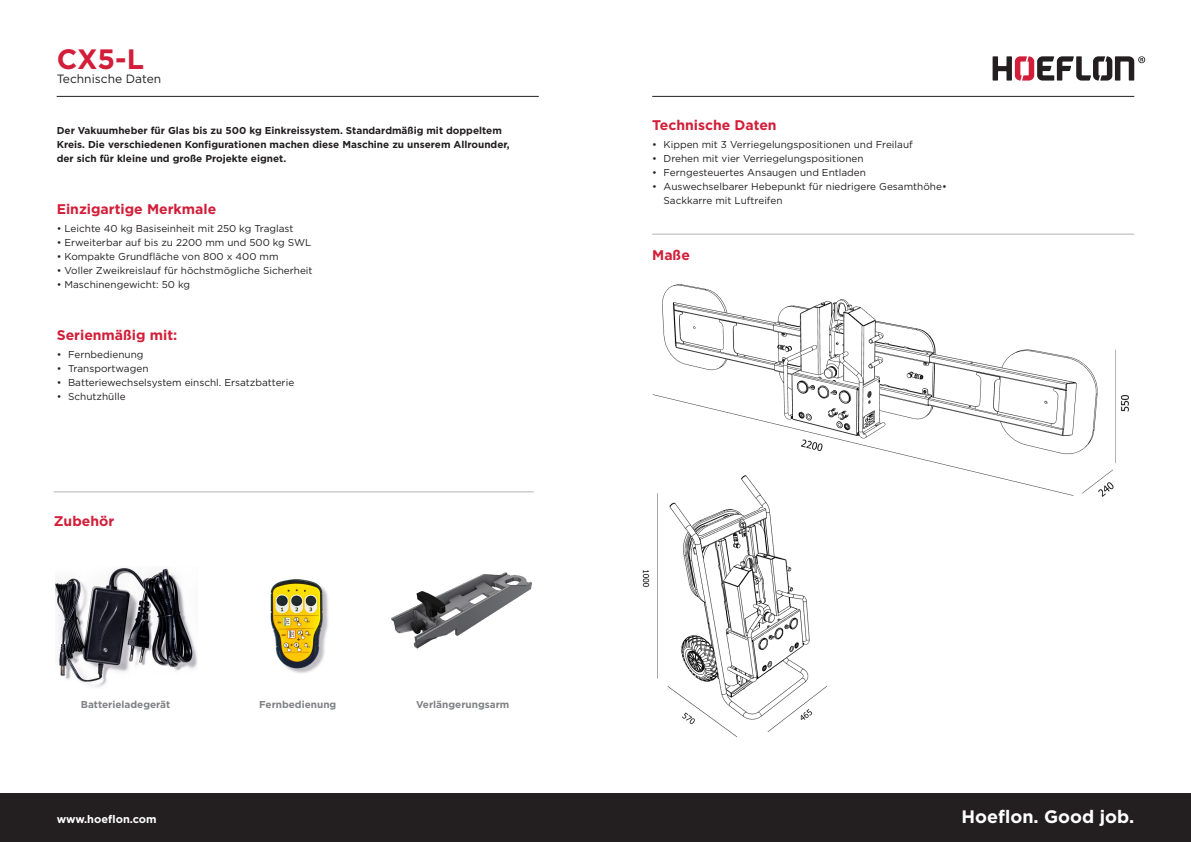
<style>
.page{position:relative;width:1191px;height:842px;background:#fff}
.page>*{position:absolute;margin:0;border:0;box-sizing:border-box;transform-origin:0 0}
.t1{font:700 28px "Gotham";color:#d21e39}
.t2{font:700 18px "Gotham";color:#fff}
.t3{font:700 14px "Gotham";color:#d21e39}
.t4{font:12px "Gotham";color:#231f20}
.t5{font:700 11px "Gotham";color:#fff}
.t6{font:10px/14px "Gotham";color:#231f20}
.t7{font:700 10px/14px "Gotham";color:#231f20}
.t8{font:700 10px "Gotham";color:#808285}
</style>
<div class="page">
<div style="left:0;top:794px;width:1191px;height:48px;background:#231f20"></div>
<hr style="left:57px;top:96px;width:482px;height:1px;background:#231f20">
<svg style="left:992px;top:56px;width:153px;height:25px"></svg>
<hr style="left:54px;top:492px;width:479px;height:1px;background:#b2b3b7">
<hr style="left:652px;top:96px;width:482px;height:1px;background:#231f20">
<hr style="left:652px;top:234px;width:482px;height:1px;background:#b2b3b7">
<img style="left:652px;top:284px;width:478px;height:213px">
<img style="left:642px;top:476px;width:184px;height:262px">
<img style="left:270px;top:579px;width:58px;height:94px">
<img style="left:391px;top:572px;width:141px;height:77px">
<img style="left:55px;top:568px;width:143px;height:120px">
<p class="t1" style="left:57px;top:40px;width:89px">CX5-L</p>
<p class="t4" style="left:57px;top:71px;width:106px">Technische Daten</p>
<p class="t7" style="left:57px;top:123px;width:446px">Der Vakuumheber für Glas bis zu 500 kg Einkreissystem. Standardmäßig mit doppeltem</p>
<p class="t7" style="left:57px;top:137px;width:454px">Kreis. Die verschiedenen Konfigurationen machen diese Maschine zu unserem Allrounder, der sich für kleine und große Projekte eignet.</p>
<p class="t3" style="left:57px;top:200px;width:161px">Einzigartige Merkmale</p>
<p class="t6" style="left:57px;top:221px;width:238px">• Leichte 40 kg Basiseinheit mit 250 kg Traglast</p>
<p class="t6" style="left:57px;top:235px;width:256px">• Erweiterbar auf bis zu 2200 mm und 500 kg SWL</p>
<p class="t6" style="left:57px;top:249px;width:223px">• Kompakte Grundfläche von 800 x 400 mm</p>
<p class="t6" style="left:57px;top:263px;width:257px">• Voller Zweikreislauf für höchstmögliche Sicherheit</p>
<p class="t6" style="left:57px;top:277px;width:135px">• Maschinengewicht: 50 kg</p>
<p class="t3" style="left:57px;top:326px;width:122px">Serienmäßig mit:</p>
<p class="t6" style="left:57px;top:347px;width:88px">• Fernbedienung</p>
<p class="t6" style="left:57px;top:361px;width:93px">• Transportwagen</p>
<p class="t6" style="left:57px;top:375px;width:239px">• Batteriewechselsystem einschl. Ersatzbatterie</p>
<p class="t6" style="left:57px;top:389px;width:70px">• Schutzhülle</p>
<p class="t3" style="left:54px;top:512px;width:62px">Zubehör</p>
<p class="t8" style="left:81px;top:698px;width:91px">Batterieladegerät</p>
<p class="t8" style="left:259px;top:698px;width:79px">Fernbedienung</p>
<p class="t8" style="left:416px;top:698px;width:95px">Verlängerungsarm</p>
<p class="t3" style="left:652px;top:116px;width:126px">Technische Daten</p>
<p class="t6" style="left:652px;top:137px;width:262px">• Kippen mit 3 Verriegelungspositionen und Freilauf</p>
<p class="t6" style="left:652px;top:151px;width:213px">• Drehen mit vier Verriegelungspositionen</p>
<p class="t6" style="left:652px;top:165px;width:215px">• Ferngesteuertes Ansaugen und Entladen</p>
<p class="t6" style="left:663px;top:179px;width:285px;text-indent:-11px">• Auswechselbarer Hebepunkt für niedrigere Gesamthöhe•<br>Sackkarre mit Luftreifen</p>
<p class="t3" style="left:652px;top:246px;width:39px">Maße</p>
<p class="t5" style="left:57px;top:812px;width:101px">www.hoeflon.com</p>
<p class="t2" style="left:961px;top:805px;width:174px">Hoeflon. Good job.</p>
</div>
